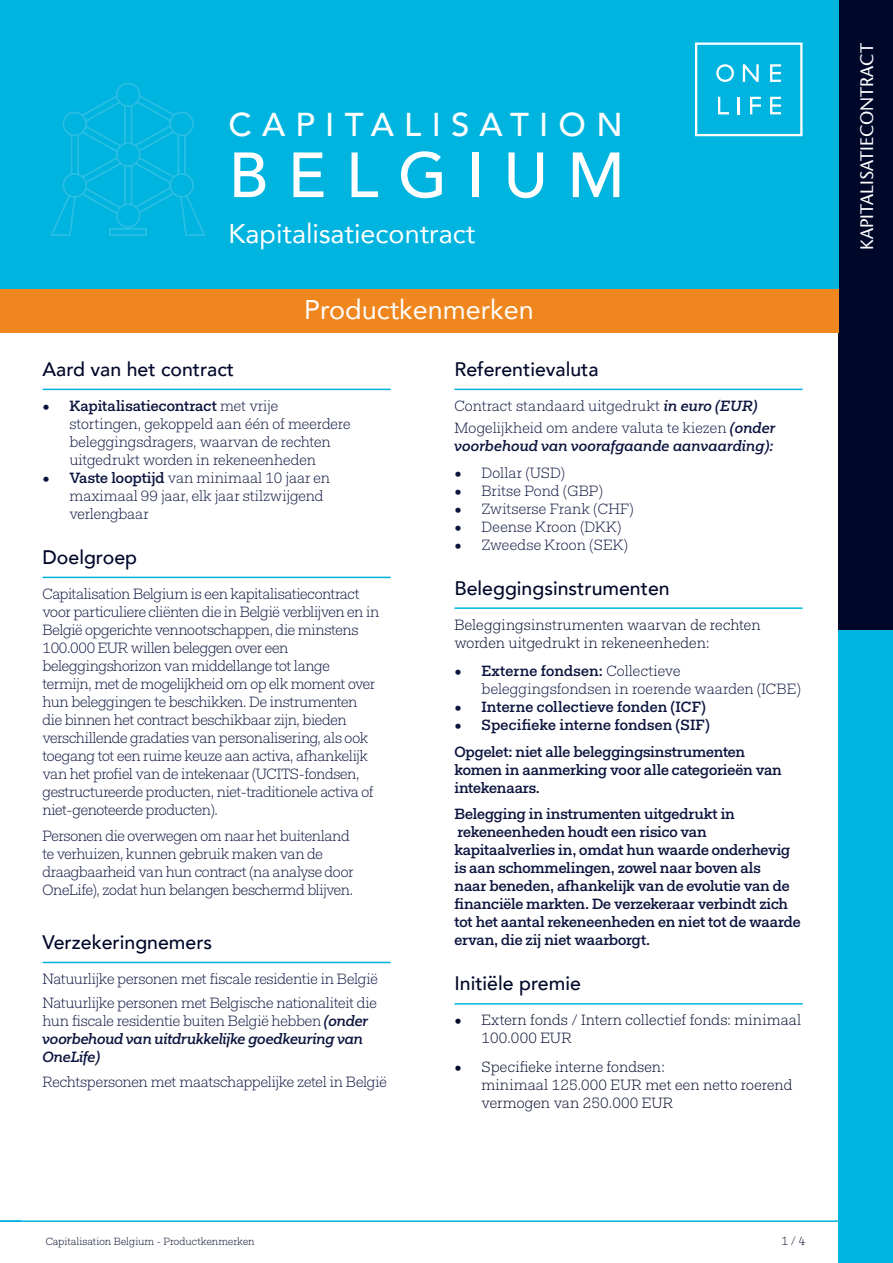
<style>
.page{position:relative;width:893px;height:1263px;background:#fff}
.page>*{position:absolute;margin:0;border:0;box-sizing:border-box;transform-origin:0 0}
.Rubrique_Doré{font:500 63px "Avenir";letter-spacing:.31em;color:#fff}
.Rubrique_Doré-2{font:500 33px "Avenir";letter-spacing:.31em;color:#fff}
.t1{font:27px "Avenir";color:#fff}
.TITLE_1{font:500 19.5px "Avenir";color:#000829}
.Rubrique_Doré-3{font:18px "Stone Sans";color:#fff}
.BODY_COPY{font:300 15px/18px "Fakt Slab Pro";letter-spacing:-.02em;color:#0c143e}
.BODY_COPY-2{font:500 15px/18px "Fakt Slab Pro";letter-spacing:-.015em;color:#0c143e}
.BODY_COPY-3{font:300 15px/18px "Fakt Slab Pro";letter-spacing:.005em;color:#000829}
.BODY_COPY-4{font:300 15px/18px "Fakt Slab Pro";letter-spacing:.005em;color:#0c143e}
.BODY_COPY-5{font:italic 500 15px/18px "Fakt Slab Pro";letter-spacing:.01em;color:#0c143e}
.BODY_COPY-6{font:300 15px "Fakt Slab Pro";letter-spacing:.01em;color:#0c143e}
.BODY_COPY-7{font:500 15px "Fakt Slab Pro";letter-spacing:.005em;color:#0c143e}
.BODY_COPY-8{font:300 15px "Fakt Slab Pro";letter-spacing:.015em;color:#0c143e}
.BODY_COPY-9{font:300 12px "Fakt Slab Pro";color:#000829}
.BODY_COPY-10{font:300 10.5px "Fakt Slab Pro";letter-spacing:.005em;color:#000829}
.s1{font-weight:500}
.s2{font-weight:500;font-style:italic}
.s3{font-weight:300;font-style:normal}
</style>
<div class="page">
<hr style="left:0;top:1220px;width:850px;height:2px;background:#00b4e0">
<div style="left:839px;top:0;width:54px;height:632px;background:#000829"></div>
<div style="left:839px;top:631px;width:54px;height:632px;background:#00b4e0"></div>
<div style="left:0;top:0;width:838px;height:290px;background:#00b4e0"></div>
<div style="left:0;top:289px;width:838px;height:43px;background:#f0861e"></div>
<img style="left:50px;top:82px;width:156px;height:154px">
<svg style="left:770px;top:64px;width:11px;height:18px"></svg>
<svg style="left:770px;top:97px;width:11px;height:17px"></svg>
<svg style="left:718px;top:97px;width:11px;height:17px"></svg>
<svg style="left:750px;top:97px;width:11px;height:17px"></svg>
<svg style="left:716px;top:64px;width:18px;height:18px"></svg>
<svg style="left:743px;top:64px;width:16px;height:18px"></svg>
<svg style="left:738px;top:97px;width:2px;height:17px"></svg>
<div style="left:695px;top:43px;width:107px;height:93px;border:2px solid #fff"></div>
<hr style="left:43px;top:389px;width:348px;height:1px;background:#00b4e0">
<hr style="left:43px;top:577px;width:348px;height:1px;background:#00b4e0">
<hr style="left:43px;top:962px;width:348px;height:1px;background:#00b4e0">
<hr style="left:454px;top:389px;width:349px;height:1px;background:#00b4e0">
<hr style="left:454px;top:607px;width:349px;height:2px;background:#00b4e0">
<hr style="left:454px;top:1003px;width:349px;height:1px;background:#00b4e0">
<p class="Rubrique_Doré-2" style="left:229px;top:96px;width:396px">CAPITALISATION</p>
<p class="Rubrique_Doré" style="left:229px;top:121px;width:398px">BELGIUM</p>
<p class="t1" style="left:229px;top:212px;width:248px">Kapitalisatiecontract</p>
<p class="t1" style="left:304px;top:288px;width:231px">Productkenmerken</p>
<p class="TITLE_1" style="left:43px;top:352px;width:193px">Aard van het contract</p>
<p class="BODY_COPY" style="left:70px;top:397px;width:282px;text-indent:-27px"><span class="s1">• Kapitalisatiecontract</span> met vrije stortingen, gekoppeld aan één of meerdere beleggingsdragers, waarvan de rechten uitgedrukt worden in rekeneenheden</p>
<p class="BODY_COPY" style="left:70px;top:469px;width:262px;text-indent:-27px"><span class="s1">• Vaste looptijd</span> van minimaal 10 jaar en maximaal 99 jaar, elk jaar stilzwijgend verlengbaar</p>
<p class="TITLE_1" style="left:43px;top:540px;width:96px">Doelgroep</p>
<p class="BODY_COPY" style="left:43px;top:585px;width:338px">Capitalisation Belgium is een kapitalisatiecontract voor particuliere cliënten die in België verblijven en in België opgerichte vennootschappen, die minstens 100.000 EUR willen beleggen over een beleggingshorizon van middellange tot lange termijn, met de mogelijkheid om op elk moment over hun beleggingen te beschikken. De instrumenten die binnen het contract beschikbaar zijn, bieden verschillende gradaties van personalisering, als ook toegang tot een ruime keuze aan activa, afhankelijk van het profiel van de intekenaar (UCITS-fondsen, gestructureerde producten, niet-traditionele activa of niet-genoteerde producten).</p>
<p class="BODY_COPY" style="left:43px;top:827px;width:312px">Personen die overwegen om naar het buitenland te verhuizen, kunnen gebruik maken van de draagbaarheid van hun contract (na analyse door OneLife), zodat hun belangen beschermd blijven.</p>
<p class="TITLE_1" style="left:43px;top:925px;width:171px">Verzekeringnemers</p>
<p class="BODY_COPY" style="left:43px;top:970px;width:337px">Natuurlijke personen met fiscale residentie in België</p>
<p class="BODY_COPY" style="left:43px;top:994px;width:336px">Natuurlijke personen met Belgische nationaliteit die hun fiscale residentie buiten België hebben <span class="s2">(onder voorbehoud van uitdrukkelijke goedkeuring van OneLife)</span></p>
<p class="BODY_COPY" style="left:43px;top:1072px;width:346px">Rechtspersonen met maatschappelijke zetel in België</p>
<p class="TITLE_1" style="left:454px;top:352px;width:146px">Referentievaluta</p>
<p class="BODY_COPY-4" style="left:454px;top:397px;width:304px">Contract standaard uitgedrukt <span class="s2">in euro (EUR)</span></p>
<p class="BODY_COPY-5" style="left:454px;top:419px;width:322px"><span class="s3">Mogelijkheid om andere valuta te kiezen</span> (onder voorbehoud van voorafgaande aanvaarding):</p>
<p class="BODY_COPY-6" style="left:454px;top:462px;width:112px">• Dollar (USD)</p>
<p class="BODY_COPY-4" style="left:454px;top:481px;width:150px">• Britse Pond (GBP)</p>
<p class="BODY_COPY-6" style="left:454px;top:498px;width:180px">• Zwitserse Frank (CHF)</p>
<p class="BODY_COPY-8" style="left:454px;top:516px;width:168px">• Deense Kroon (DKK)</p>
<p class="BODY_COPY-6" style="left:454px;top:534px;width:175px">• Zweedse Kroon (SEK)</p>
<p class="TITLE_1" style="left:454px;top:571px;width:217px">Beleggingsinstrumenten</p>
<p class="BODY_COPY-3" style="left:454px;top:615px;width:308px">Beleggingsinstrumenten waarvan de rechten worden uitgedrukt in rekeneenheden:</p>
<p class="BODY_COPY-4" style="left:481px;top:662px;width:321px;text-indent:-27px"><span class="s1">• Externe fondsen:</span> Collectieve beleggingsfondsen in roerende waarden (ICBE)</p>
<p class="BODY_COPY-2" style="left:454px;top:698px;width:253px">• Interne collectieve fonden (ICF)</p>
<p class="BODY_COPY-7" style="left:454px;top:715px;width:257px">• Specifieke interne fondsen (SIF)</p>
<p class="BODY_COPY-2" style="left:454px;top:742px;width:329px">Opgelet: niet alle beleggingsinstrumenten komen in aanmerking voor alle categorieën van intekenaars.</p>
<p class="BODY_COPY-2" style="left:454px;top:805px;width:348px">Belegging in instrumenten uitgedrukt in rekeneenheden houdt een risico van kapitaalverlies in, omdat hun waarde onderhevig is aan schommelingen, zowel naar boven als<br>naar beneden, afhankelijk van de evolutie van de financiële markten. De verzekeraar verbindt zich tot het aantal rekeneenheden en niet tot de waarde ervan, die zij niet waarborgt.</p>
<p class="TITLE_1" style="left:454px;top:967px;width:128px">Initiële premie</p>
<p class="BODY_COPY-3" style="left:481px;top:1011px;width:321px;text-indent:-27px">• Extern fonds / Intern collectief fonds: minimaal<br>100.000 EUR</p>
<p class="BODY_COPY-3" style="left:481px;top:1058px;width:313px;text-indent:-27px">• Specifieke interne fondsen:<br>minimaal 125.000 EUR met een netto roerend vermogen van 250.000 EUR</p>
<p class="BODY_COPY-10" style="left:46px;top:1234px;width:211px">Capitalisation Belgium - Productkenmerken</p>
<p class="BODY_COPY-9" style="left:781px;top:1233px;width:26px">1 / 4</p>
<p class="Rubrique_Doré-3" style="left:856px;top:250px;width:208px;rotate:-90deg">KAPITALISATIECONTRACT</p>
</div>
